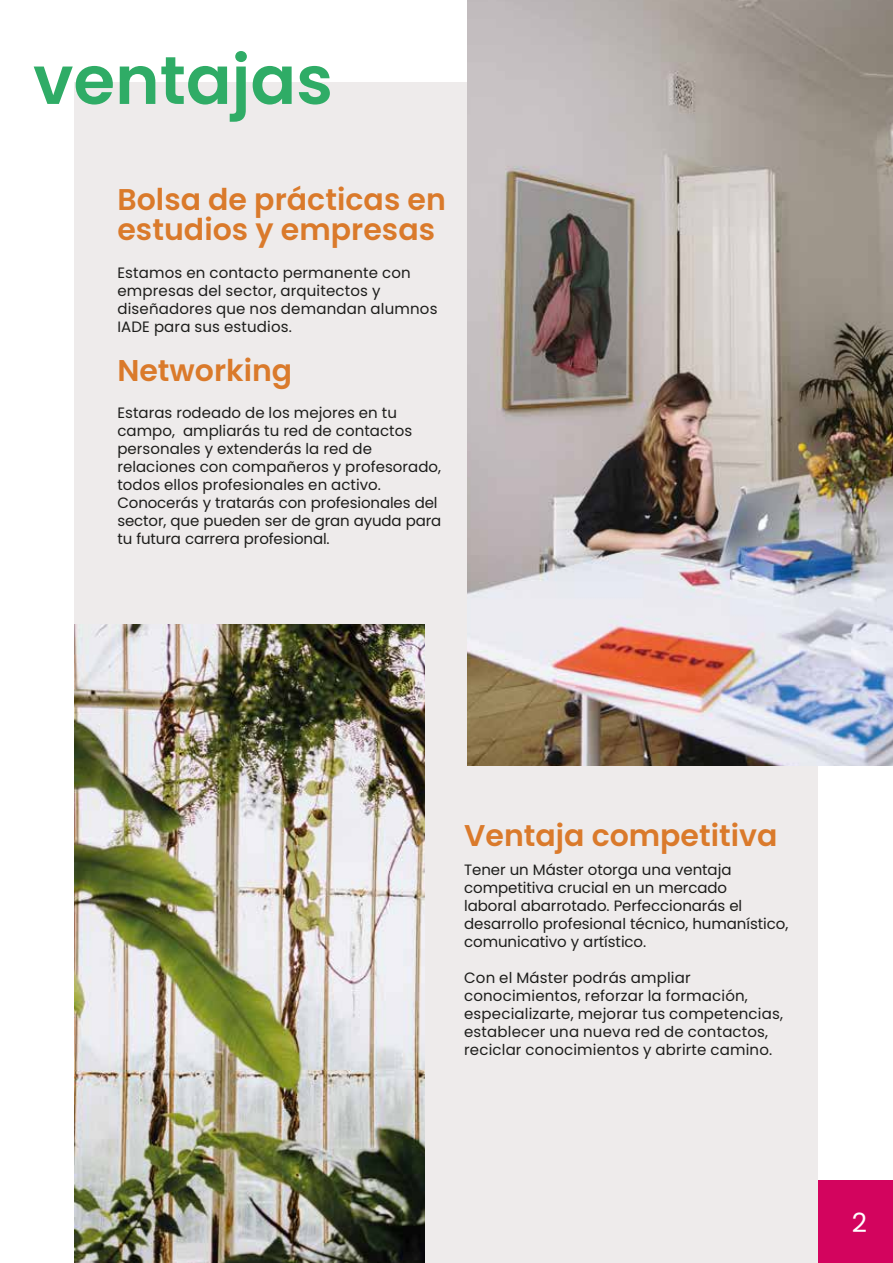
<style>
.page{position:relative;width:893px;height:1263px;background:#fff}
.page>*{position:absolute;margin:0;border:0;box-sizing:border-box;transform-origin:0 0}
.t1{font:600 67.5px "Poppins";color:#2fac66}
.t2{font:600 30px/30px "Poppins";color:#da7a2b}
.t3{font:26.55px "Poppins";color:#fff}
.t4{font:15px/18px "Poppins";letter-spacing:.005em;color:#1d1d1b}
</style>
<div class="page">
<div style="left:75px;top:83px;width:743px;height:1180px;background:#eeebeb"></div>
<img style="left:75px;top:625px;width:349px;height:638px">
<div style="left:818px;top:1180px;width:75px;height:83px;background:#d3045e"></div>
<img style="left:468px;top:0;width:425px;height:765px">
<h1 class="t1" style="left:33px;top:41px;width:301px">ventajas</h1>
<h2 class="t2" style="left:117px;top:185px;width:330px">Bolsa de prácticas en estudios y empresas</h2>
<p class="t4" style="left:117px;top:264px;width:322px">Estamos en contacto permanente con empresas del sector, arquitectos y diseñadores que nos demandan alumnos IADE para sus estudios.</p>
<h2 class="t2" style="left:117px;top:355px;width:176px">Networking</h2>
<p class="t4" style="left:117px;top:404px;width:326px">Estaras rodeado de los mejores en tu campo, ampliarás tu red de contactos personales y extenderás la red de relaciones con compañeros y profesorado, todos ellos profesionales en activo.<br>Conocerás y tratarás con profesionales del sector, que pueden ser de gran ayuda para tu futura carrera profesional.</p>
<h2 class="t2" style="left:464px;top:821px;width:315px">Ventaja competitiva</h2>
<p class="t4" style="left:464px;top:861px;width:326px">Tener un Máster otorga una ventaja competitiva crucial en un mercado<br>laboral abarrotado. Perfeccionarás el desarrollo profesional técnico, humanístico, comunicativo y artístico.</p>
<p class="t4" style="left:464px;top:969px;width:320px">Con el Máster podrás ampliar conocimientos, reforzar la formación, especializarte, mejorar tus competencias, establecer una nueva red de contactos, reciclar conocimientos y abrirte camino.</p>
<h3 class="t3" style="left:852px;top:1207px;width:17px">2</h3>
</div>
